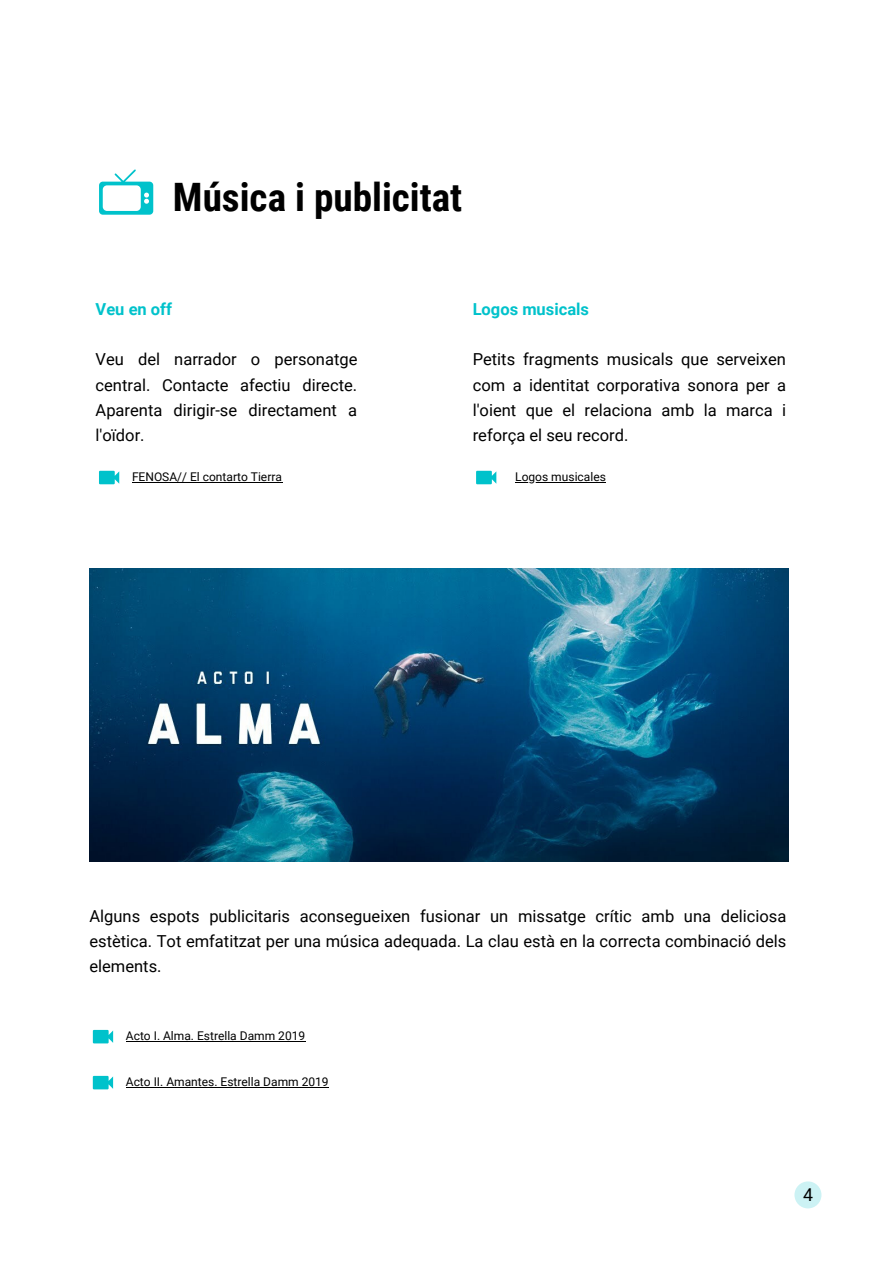
<style>
.page{position:relative;width:894px;height:1264px;background:#fff}
.page>*{position:absolute;margin:0;border:0;box-sizing:border-box;transform-origin:0 0}
.t1{font:700 39.15px "Roboto Condensed";color:#000}
.t2{font:17.7px "Roboto";color:#000}
.t3{font:16.5px/25.2px "Roboto";color:#000;text-align:justify}
.t4{font:700 16.5px "Roboto";color:#00c2cb}
.t5{font:12px "Roboto";color:#000}
</style>
<div class="page">
<svg style="left:99px;top:471px;width:20px;height:13px"></svg>
<svg style="left:476px;top:471px;width:20px;height:13px"></svg>
<svg style="left:93px;top:1029px;width:20px;height:14px"></svg>
<img style="left:89px;top:568px;width:698px;height:293px">
<hr style="left:132px;top:482px;width:150px;height:1px;background:#000">
<hr style="left:515px;top:482px;width:90px;height:1px;background:#000">
<hr style="left:126px;top:1041px;width:179px;height:1px;background:#000">
<svg style="left:99px;top:169px;width:54px;height:46px"></svg>
<svg style="left:93px;top:1075px;width:20px;height:14px"></svg>
<hr style="left:126px;top:1087px;width:202px;height:1px;background:#000">
<div style="left:794px;top:1181px;width:27px;height:27px;background:#ccf2f4;border-radius:50%"></div>
<h1 class="t1" style="left:173px;top:174px;width:291px">Música i publicitat</h1>
<p class="t4" style="left:96px;top:299px;width:78px">Veu en off</p>
<p class="t3" style="left:96px;top:347px;width:263px">Veu del narrador o personatge central. Contacte afectiu directe.<br>Aparenta dirigir-se directament a l'oïdor.</p>
<p class="t4" style="left:472px;top:299px;width:118px">Logos musicals</p>
<p class="t3" style="left:472px;top:347px;width:315px">Petits fragments musicals que serveixen com a identitat corporativa sonora per a l'oient que el relaciona amb la marca i reforça el seu record.</p>
<p class="t5" style="left:132px;top:470px;width:151px">FENOSA// El contarto Tierra</p>
<p class="t5" style="left:515px;top:470px;width:92px">Logos musicales</p>
<p class="t3" style="left:89px;top:903px;width:698px">Alguns espots publicitaris aconsegueixen fusionar un missatge crític amb una deliciosa estètica. Tot emfatitzat per una música adequada. La clau està en la correcta combinació dels elements.</p>
<p class="t5" style="left:126px;top:1029px;width:181px">Acto I. Alma. Estrella Damm 2019</p>
<p class="t5" style="left:126px;top:1075px;width:204px">Acto II. Amantes. Estrella Damm 2019</p>
<p class="t2" style="left:802px;top:1184px;width:11px">4</p>
</div>
